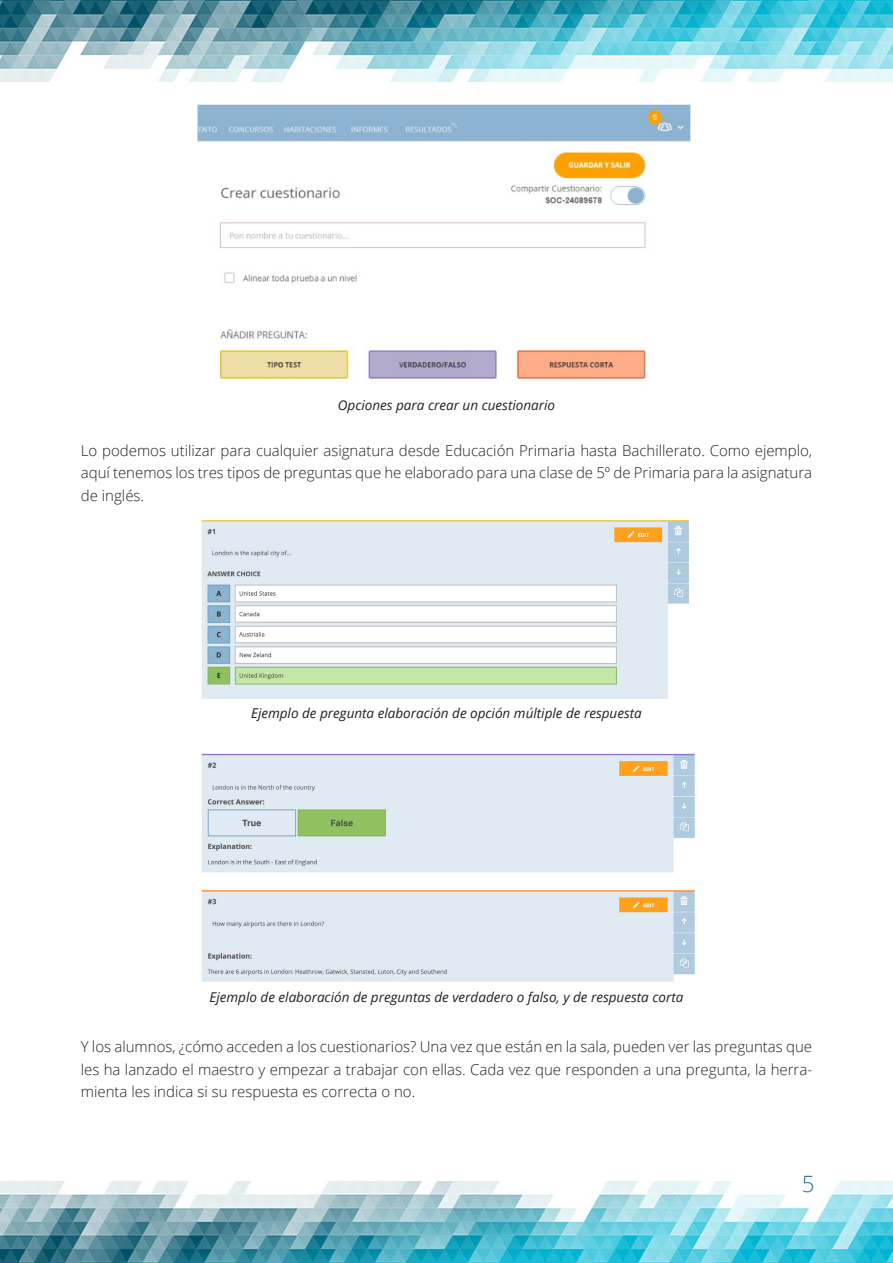
<style>
.page{position:relative;width:893px;height:1263px;background:#fff}
.page>*{position:absolute;margin:0;border:0;box-sizing:border-box;transform-origin:0 0}
.t1{font:300 22.5px "Open Sans";color:#22728e}
.base{font:300 15px/22.5px "Open Sans";color:#231f20;text-align:justify}
.Pies_de_foto{font:italic 13.5px "Open Sans";color:#231f20}
</style>
<div class="page">
<img style="left:0;top:0;width:893px;height:81px">
<img style="left:0;top:1182px;width:893px;height:81px">
<img style="left:197px;top:104px;width:494px;height:277px">
<img style="left:201px;top:520px;width:488px;height:179px">
<img style="left:201px;top:753px;width:494px;height:229px">
<p class="Pies_de_foto" style="left:338px;top:396px;width:219px">Opciones para crear un cuestionario</p>
<p class="base" style="left:81px;top:438px;width:733px">Lo podemos utilizar para cualquier asignatura desde Educación Primaria hasta Bachillerato. Como ejemplo, aquí tenemos los tres tipos de preguntas que he elaborado para una clase de 5º de Primaria para la asignatura de inglés.</p>
<p class="Pies_de_foto" style="left:251px;top:703px;width:392px">Ejemplo de pregunta elaboración de opción múltiple de respuesta</p>
<p class="Pies_de_foto" style="left:210px;top:988px;width:475px">Ejemplo de elaboración de preguntas de verdadero o falso, y de respuesta corta</p>
<p class="base" style="left:81px;top:1035px;width:733px">Y los alumnos, ¿cómo acceden a los cuestionarios? Una vez que están en la sala, pueden ver las preguntas que les ha lanzado el maestro y empezar a trabajar con ellas. Cada vez que responden a una pregunta, la herra&shy;mienta les indica si su respuesta es correcta o no.</p>
<h1 class="t1" style="left:802px;top:1168px;width:14px">5</h1>
</div>
